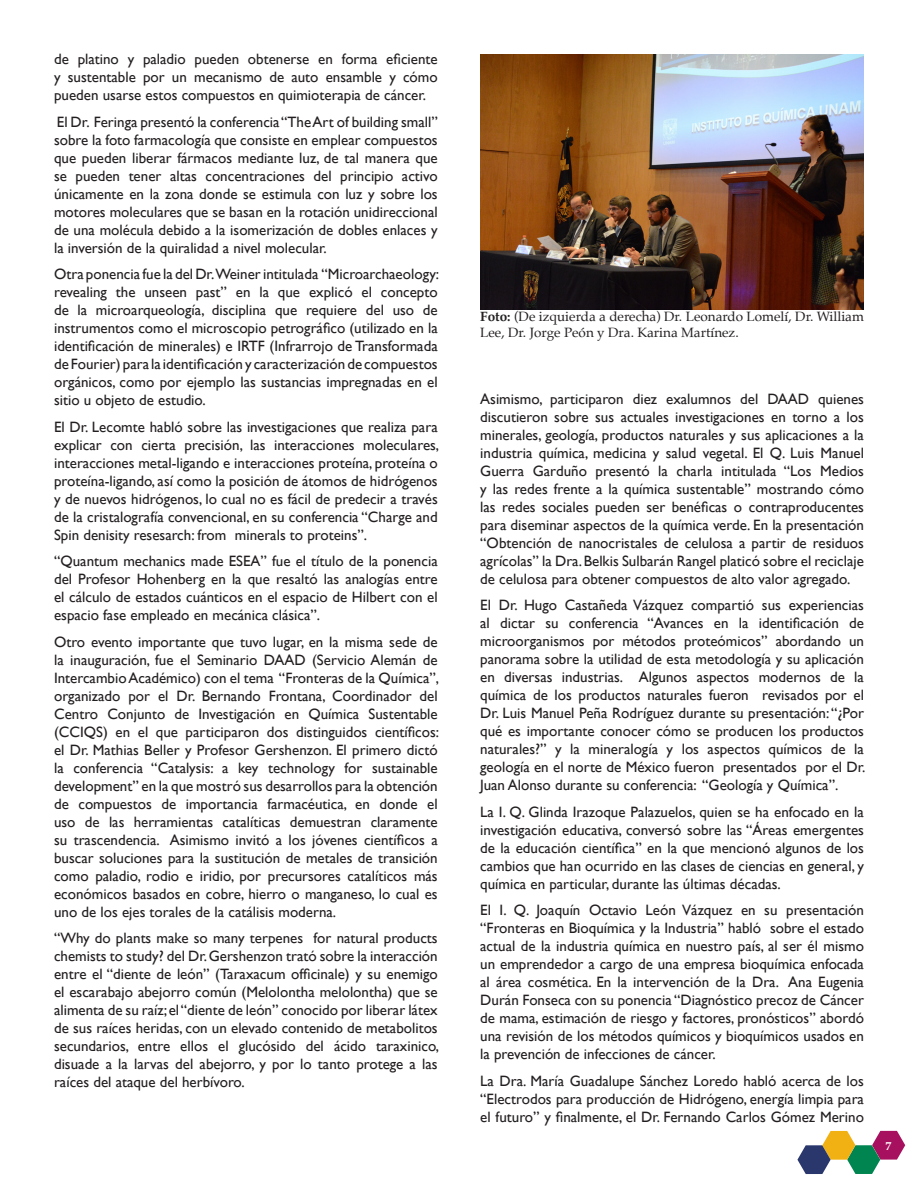
<style>
.page{position:relative;width:918px;height:1188px;background:#fff}
.page>*{position:absolute;margin:0;border:0;box-sizing:border-box;transform-origin:0 0}
.Cuerpo{font:15px/18px "Gill Sans";color:#231f20;text-align:justify}
.Credito_graficos{font:13.5px/16.2px "Palatino";color:#231f20}
.t1{font:700 12px "Palatino";color:#fff}
.s1{font-weight:700}
</style>
<div class="page">
<svg style="left:797px;top:1131px;width:108px;height:43px"></svg>
<img style="left:480px;top:54px;width:384px;height:256px">
<p class="Cuerpo" style="left:54px;top:50px;width:385px">de platino y paladio pueden obtenerse en forma eficiente y sustentable por un mecanismo de auto ensamble y cómo pueden usarse estos compuestos en quimioterapia de cáncer.</p>
<p class="Cuerpo" style="left:54px;top:113px;width:385px">El Dr. Feringa presentó la conferencia “The Art of building small” sobre la foto farmacología que consiste en emplear compuestos que pueden liberar fármacos mediante luz, de tal manera que se pueden tener altas concentraciones del principio activo únicamente en la zona donde se estimula con luz y sobre los motores moleculares que se basan en la rotación unidireccional de una molécula debido a la isomerización de dobles enlaces y la inversión de la quiralidad a nivel molecular.</p>
<p class="Cuerpo" style="left:54px;top:265px;width:387px">Otra ponencia fue la del Dr. Weiner intitulada “Microarchaeology: revealing the unseen past” en la que explicó el concepto de la microarqueología, disciplina que requiere del uso de instrumentos como el microscopio petrográfico (utilizado en la identificación de minerales) e IRTF (Infrarrojo de Transformada de Fourier) para la identificación y caracterización de compuestos orgánicos, como por ejemplo las sustancias impregnadas en el sitio u objeto de estudio.</p>
<p class="Cuerpo" style="left:54px;top:418px;width:387px">El Dr. Lecomte habló sobre las investigaciones que realiza para explicar con cierta precisión, las interacciones moleculares, interacciones metal-ligando e interacciones proteína, proteína o proteína-ligando, así como la posición de átomos de hidrógenos y de nuevos hidrógenos, lo cual no es fácil de predecir a través de la cristalografía convencional, en su conferencia “Charge and Spin denisity resesarch: from minerals to proteins”.</p>
<p class="Cuerpo" style="left:54px;top:552px;width:385px">“Quantum mechanics made ESEA” fue el título de la ponencia del Profesor Hohenberg en la que resaltó las analogías entre el cálculo de estados cuánticos en el espacio de Hilbert con el espacio fase empleado en mecánica clásica”.</p>
<p class="Cuerpo" style="left:54px;top:633px;width:387px">Otro evento importante que tuvo lugar, en la misma sede de la inauguración, fue el Seminario DAAD (Servicio Alemán de Intercambio Académico) con el tema “Fronteras de la Química”, organizado por el Dr. Bernando Frontana, Coordinador del Centro Conjunto de Investigación en Química Sustentable (CCIQS) en el que participaron dos distinguidos científicos: el Dr. Mathias Beller y Profesor Gershenzon. El primero dictó la conferencia “Catalysis: a key technology for sustainable development” en la que mostró sus desarrollos para la obtención de compuestos de importancia farmacéutica, en donde el uso de las herramientas catalíticas demuestran claramente su trascendencia. Asimismo invitó a los jóvenes científicos a buscar soluciones para la sustitución de metales de transición como paladio, rodio e iridio, por precursores catalíticos más económicos basados en cobre, hierro o manganeso, lo cual es uno de los ejes torales de la catálisis moderna.</p>
<p class="Cuerpo" style="left:54px;top:929px;width:387px">“Why do plants make so many terpenes for natural products chemists to study? del Dr. Gershenzon trató sobre la interacción entre el “diente de león” (Taraxacum officinale) y su enemigo el escarabajo abejorro común (Melolontha melolontha) que se alimenta de su raíz; el “diente de león” conocido por liberar látex de sus raíces heridas, con un elevado contenido de metabolitos secundarios, entre ellos el glucósido del ácido taraxinico, disuade a la larvas del abejorro, y por lo tanto protege a las raíces del ataque del herbívoro.</p>
<p class="Credito_graficos" style="left:480px;top:308px;width:385px"><span class="s1">Foto:</span> (De izquierda a derecha) Dr. Leonardo Lomelí, Dr. William<br>Lee, Dr. Jorge Peón y Dra. Karina Martínez.</p>
<p class="Cuerpo" style="left:480px;top:389px;width:385px">Asimismo, participaron diez exalumnos del DAAD quienes discutieron sobre sus actuales investigaciones en torno a los minerales, geología, productos naturales y sus aplicaciones a la industria química, medicina y salud vegetal. El Q. Luis Manuel Guerra Garduño presentó la charla intitulada “Los Medios y las redes frente a la química sustentable” mostrando cómo las redes sociales pueden ser benéficas o contraproducentes para diseminar aspectos de la química verde. En la presentación “Obtención de nanocristales de celulosa a partir de residuos agrícolas” la Dra. Belkis Sulbarán Rangel platicó sobre el reciclaje de celulosa para obtener compuestos de alto valor agregado.</p>
<p class="Cuerpo" style="left:480px;top:596px;width:387px">El Dr. Hugo Castañeda Vázquez compartió sus experiencias al dictar su conferencia “Avances en la identificación de microorganismos por métodos proteómicos” abordando un panorama sobre la utilidad de esta metodología y su aplicación en diversas industrias. Algunos aspectos modernos de la química de los productos naturales fueron revisados por el Dr. Luis Manuel Peña Rodríguez durante su presentación: “¿Por qué es importante conocer cómo se producen los productos naturales?” y la mineralogía y los aspectos químicos de la geología en el norte de México fueron presentados por el Dr.<br>Juan Alonso durante su conferencia: “Geología y Química”.</p>
<p class="Cuerpo" style="left:480px;top:802px;width:385px">La I. Q. Glinda Irazoque Palazuelos, quien se ha enfocado en la investigación educativa, conversó sobre las “Áreas emergentes de la educación científica” en la que mencionó algunos de los cambios que han ocurrido en las clases de ciencias en general, y química en particular, durante las últimas décadas.</p>
<p class="Cuerpo" style="left:480px;top:901px;width:385px">El I. Q. Joaquín Octavio León Vázquez en su presentación “Fronteras en Bioquímica y la Industria” habló sobre el estado actual de la industria química en nuestro país, al ser él mismo un emprendedor a cargo de una empresa bioquímica enfocada al área cosmética. En la intervención de la Dra. Ana Eugenia Durán Fonseca con su ponencia “Diagnóstico precoz de Cáncer de mama, estimación de riesgo y factores, pronósticos” abordó una revisión de los métodos químicos y bioquímicos usados en la prevención de infecciones de cáncer.</p>
<p class="Cuerpo" style="left:480px;top:1071px;width:385px">La Dra. María Guadalupe Sánchez Loredo habló acerca de los “Electrodos para producción de Hidrógeno, energía limpia para el futuro” y finalmente, el Dr. Fernando Carlos Gómez Merino</p>
<p class="t1" style="left:886px;top:1136px;width:7px">7</p>
</div>
